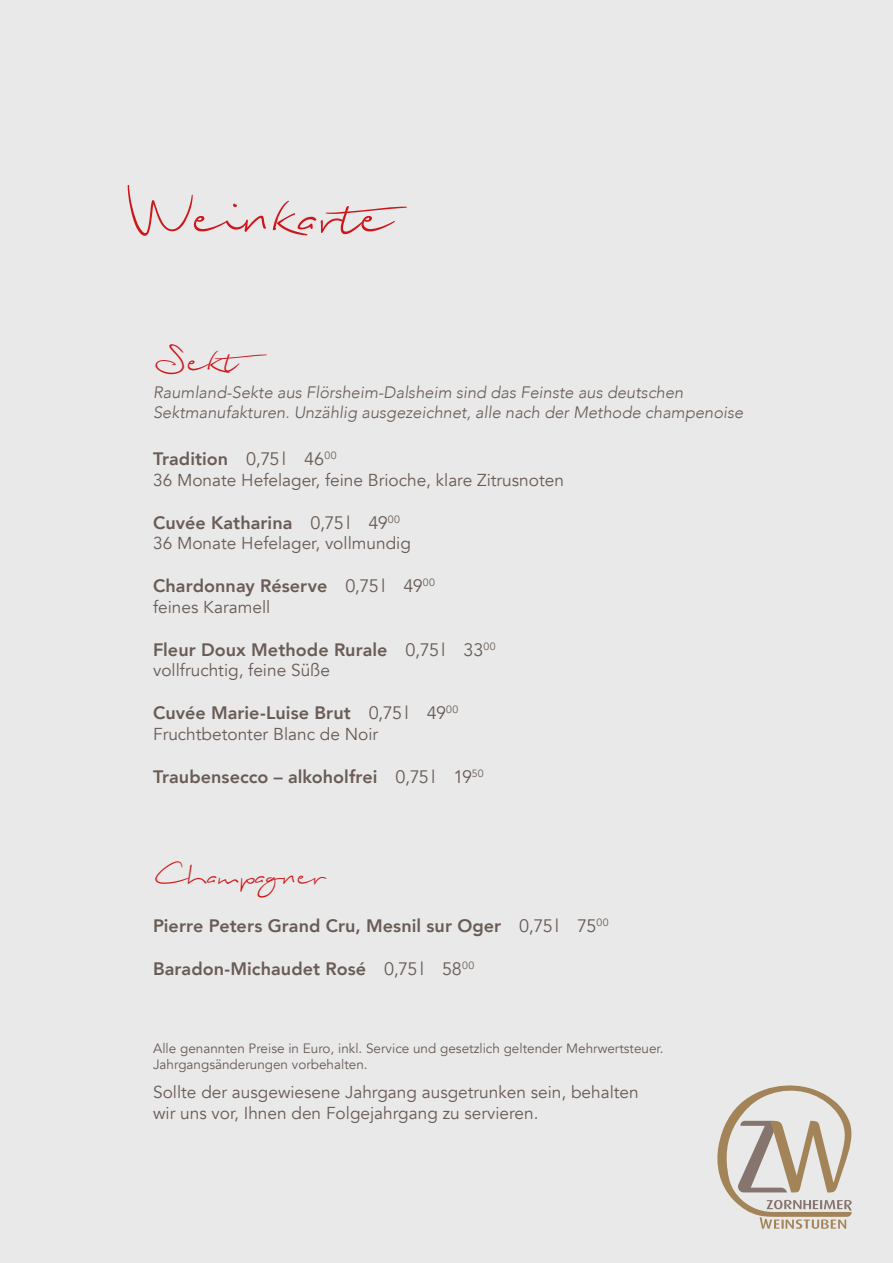
<style>
.page{position:relative;width:893px;height:1263px;background:#e9e9e9}
.page>*{position:absolute;margin:0;border:0;box-sizing:border-box;transform-origin:0 0}
.t1{font:75px "Biloxi Script";color:#cd171a}
.t2{font:48px "Biloxi Script";color:#cd171a}
.t3{font:39px "Biloxi Script";color:#cd171a}
.t4{font:800 18px "Avenir LT Com";letter-spacing:.005em;color:#695b55}
.t5{font:17.25px/20.7px "Avenir LT Com";color:#695b55}
.t6{font:300 16.5px/19.8px "Avenir LT Com";color:#695b55}
.t7{font:13.5px/16.2px "Avenir LT Com";color:#695b55}
.s1{font-weight:400}
</style>
<div class="page">
<svg style="left:717px;top:1085px;width:135px;height:144px"></svg>
<h1 class="t1" style="left:128px;top:167px;width:293px">Weinkarte</h1>
<h2 class="t2" style="left:153px;top:329px;width:123px">Sekt</h2>
<p class="t6" style="left:153px;top:382px;width:594px">Raumland-Sekte aus Flörsheim-Dalsheim sind das Feinste aus deutschen<br>Sektmanufakturen. Unzählig ausgezeichnet, alle nach der Methode champenoise</p>
<p class="t4" style="left:153px;top:448px;width:185px">Tradition <span class="s1">0,75l 46</span><sup>00</sup></p>
<p class="t5" style="left:153px;top:470px;width:412px">36 Monate Hefelager, feine Brioche, klare Zitrusnoten</p>
<p class="t4" style="left:153px;top:512px;width:248px">Cuvée Katharina <span class="s1">0,75l 49</span><sup>00</sup></p>
<p class="t5" style="left:153px;top:533px;width:259px">36 Monate Hefelager, vollmundig</p>
<p class="t4" style="left:153px;top:575px;width:283px">Chardonnay Réserve <span class="s1">0,75l 49</span><sup>00</sup></p>
<p class="t5" style="left:153px;top:597px;width:119px">feines Karamell</p>
<p class="t4" style="left:153px;top:639px;width:344px">Fleur Doux Methode Rurale <span class="s1">0,75l 33</span><sup>00</sup></p>
<p class="t5" style="left:153px;top:660px;width:179px">vollfruchtig, feine Süße</p>
<p class="t4" style="left:153px;top:702px;width:307px">Cuvée Marie-Luise Brut <span class="s1">0,75l 49</span><sup>00</sup></p>
<p class="t5" style="left:153px;top:724px;width:227px">Fruchtbetonter Blanc de Noir</p>
<p class="t4" style="left:153px;top:766px;width:332px">Traubensecco – alkoholfrei <span class="s1">0,75l 19</span><sup>50</sup></p>
<h3 class="t3" style="left:153px;top:850px;width:172px">Champagner</h3>
<p class="t4" style="left:153px;top:915px;width:457px">Pierre Peters Grand Cru, Mesnil sur Oger <span class="s1">0,75l 75</span><sup>00</sup></p>
<p class="t4" style="left:153px;top:958px;width:323px">Baradon-Michaudet Rosé <span class="s1">0,75l 58</span><sup>00</sup></p>
<p class="t7" style="left:153px;top:1041px;width:512px">Alle genannten Preise in Euro, inkl. Service und gesetzlich geltender Mehrwertsteuer.<br>Jahrgangsänderungen vorbehalten.</p>
<p class="t5" style="left:153px;top:1082px;width:487px">Sollte der ausgewiesene Jahrgang ausgetrunken sein, behalten wir uns vor, Ihnen den Folgejahrgang zu servieren.</p>
</div>
